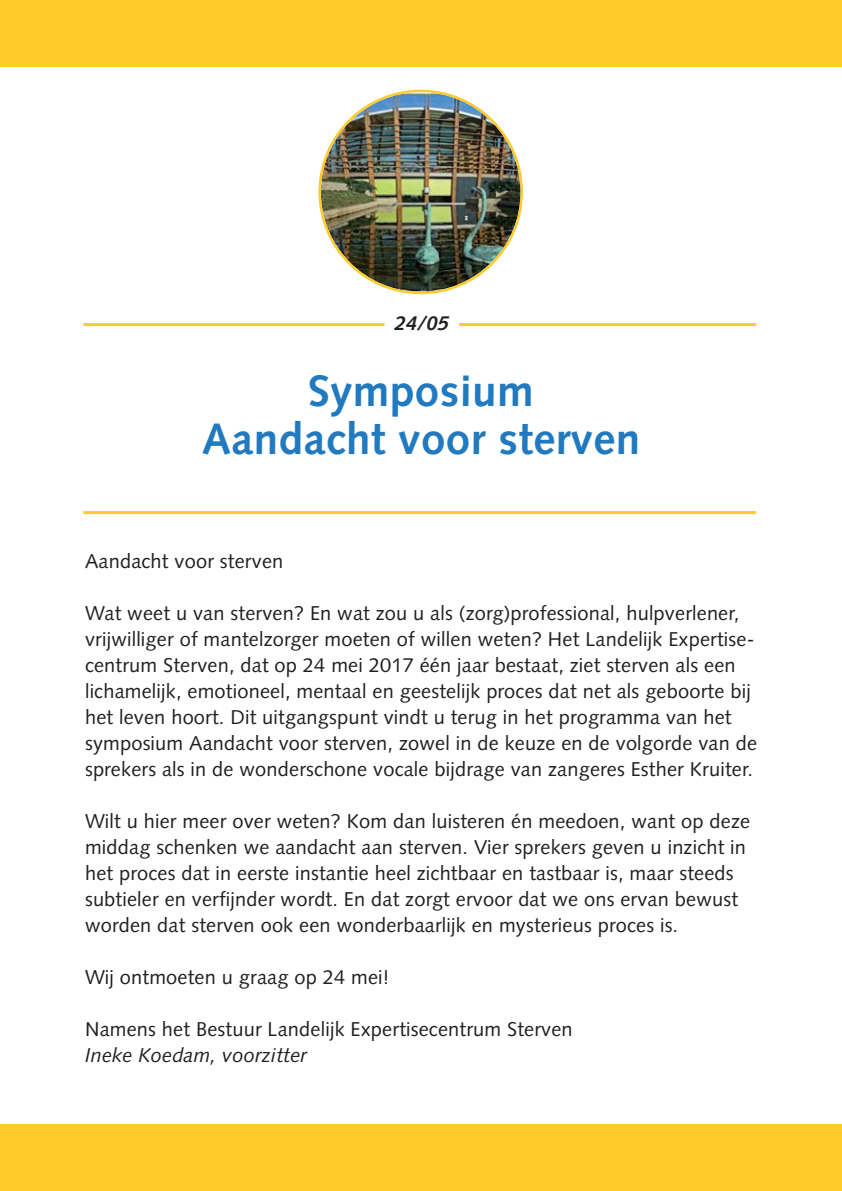
<style>
.page{position:relative;width:842px;height:1191px;background:#fff}
.page>*{position:absolute;margin:0;border:0;box-sizing:border-box;transform-origin:0 0}
.t1{font:700 44px/48px "Syntax";letter-spacing:.01em;color:#2179bf;text-align:center}
.t2{font:20px/26px "Syntax";letter-spacing:.01em;color:#231f20}
.t3{font:italic 20px "Syntax";letter-spacing:.01em;color:#231f20}
.t4{font:italic 700 20px "Syntax";color:#231f20}
</style>
<div class="page">
<hr style="left:83px;top:511px;width:673px;height:3px;background:#ffcb2a">
<hr style="left:83px;top:323px;width:302px;height:3px;background:#ffcb2a">
<hr style="left:459px;top:323px;width:297px;height:3px;background:#ffcb2a">
<img style="left:318px;top:90px;width:205px;height:204px">
<div style="left:0;top:0;width:842px;height:67px;background:#ffcb2a"></div>
<div style="left:0;top:1124px;width:842px;height:67px;background:#ffcb2a"></div>
<p class="t4" style="left:394px;top:315px;width:60px">24/05</p>
<h1 class="t1" style="left:202px;top:371px;width:440px">Symposium<br>Aandacht voor sterven</h1>
<p class="t2" style="left:85px;top:549px;width:200px">Aandacht voor sterven</p>
<p class="t2" style="left:85px;top:601px;width:674px">Wat weet u van sterven? En wat zou u als (zorg)professional, hulpverlener, vrijwilliger of mantelzorger moeten of willen weten? Het Landelijk Expertise&shy;centrum Sterven, dat op 24 mei 2017 één jaar bestaat, ziet sterven als een lichamelijk, emotioneel, mentaal en geestelijk proces dat net als geboorte bij het leven hoort. Dit uitgangspunt vindt u terug in het programma van het symposium Aandacht voor sterven, zowel in de keuze en de volgorde van de sprekers als in de wonderschone vocale bijdrage van zangeres Esther Kruiter.</p>
<p class="t2" style="left:85px;top:809px;width:667px">Wilt u hier meer over weten? Kom dan luisteren én meedoen, want op deze middag schenken we aandacht aan sterven. Vier sprekers geven u inzicht in het proces dat in eerste instantie heel zichtbaar en tastbaar is, maar steeds subtieler en verfijnder wordt. En dat zorgt ervoor dat we ons ervan bewust worden dat sterven ook een wonderbaarlijk en mysterieus proces is.</p>
<p class="t2" style="left:85px;top:965px;width:306px">Wij ontmoeten u graag op 24 mei!</p>
<p class="t2" style="left:85px;top:1017px;width:489px">Namens het Bestuur Landelijk Expertisecentrum Sterven</p>
<p class="t3" style="left:85px;top:1047px;width:224px">Ineke Koedam, voorzitter</p>
</div>
